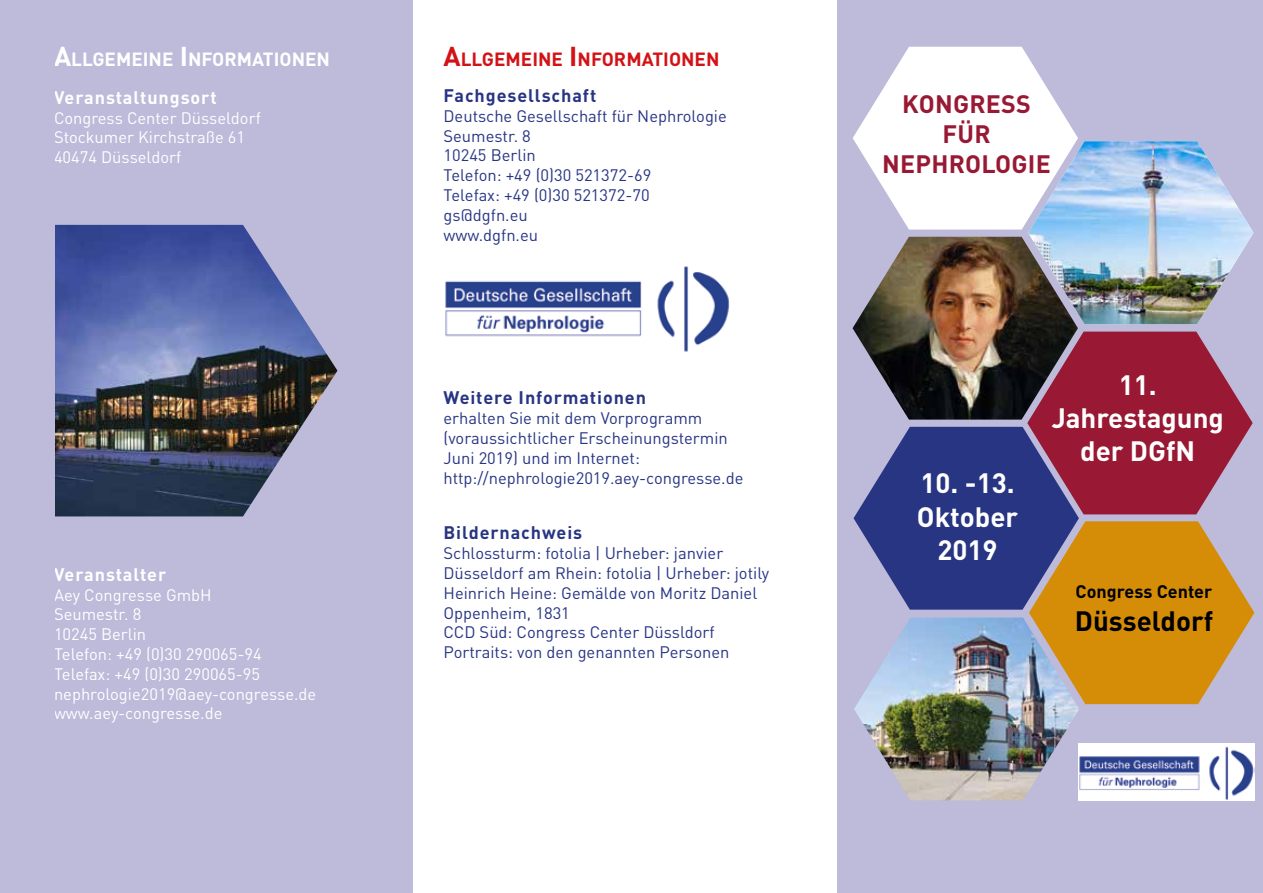
<style>
.page{position:relative;width:1263px;height:893px;background:#fff}
.page>*{position:absolute;margin:0;border:0;box-sizing:border-box;transform-origin:0 0}
.t1{font:700 27.75px/33.2px "DIN Pro";color:#fff;text-align:center}
.t2{font:700 27.75px "DIN Pro";color:#000}
.t3{font:700 24.9px/29.8px "DIN Pro";letter-spacing:.01em;color:#991834;text-align:center}
.t4{font:700 18.9px "DIN Pro";color:#d31216}
.t5{font:700 18.9px "DIN Pro";color:#fff}
.t6{font:700 18px "DIN Pro";letter-spacing:.05em;color:#283583}
.t7{font:700 18px "DIN Pro";letter-spacing:.05em;color:#fff}
.t8{font:700 18px "DIN Pro";color:#000}
.t9{font:16.5px/19.8px "DIN Pro";color:#283583}
.t10{font:16.5px/19.8px "DIN Pro";color:#fff}
.s1{font-size:27px}
</style>
<div class="page">
<div style="left:0;top:0;width:412px;height:893px;background:#bdbada"></div>
<div style="left:838px;top:0;width:425px;height:893px;background:#bdbada"></div>
<img style="left:1079px;top:744px;width:175px;height:56px">
<img style="left:852px;top:324px;width:226px;height:8px">
<svg style="left:853px;top:47px;width:225px;height:277px"></svg>
<img style="left:1028px;top:141px;width:225px;height:183px">
<svg style="left:853px;top:332px;width:401px;height:372px"></svg>
<img style="left:854px;top:618px;width:225px;height:182px">
<img style="left:445px;top:266px;width:284px;height:86px">
<img style="left:55px;top:225px;width:282px;height:291px">
<p class="t5" style="left:54px;top:44px;width:277px"><span class="s1">A</span>LLGEMEINE <span class="s1">I</span> NFORMATIONEN</p>
<p class="t7" style="left:54px;top:83px;width:164px">Veranstaltungsort</p>
<p class="t10" style="left:54px;top:107px;width:208px">Congress Center Düsseldorf<br>Stockumer Kirchstraße 61<br>40474 Düsseldorf</p>
<p class="t7" style="left:54px;top:560px;width:114px">Veranstalter</p>
<p class="t10" style="left:54px;top:584px;width:264px">Aey Congresse GmbH<br>Seumestr. 8<br>10245 Berlin<br>Telefon: +49 (0)30 290065-94<br>Telefax: +49 (0)30 290065-95 nephrologie2019@aey-congresse.de www.aey-congresse.de</p>
<p class="t4" style="left:443px;top:44px;width:277px"><span class="s1">A</span>LLGEMEINE <span class="s1">I</span> NFORMATIONEN</p>
<p class="t6" style="left:443px;top:81px;width:154px">Fachgesellschaft</p>
<p class="t9" style="left:443px;top:105px;width:285px">Deutsche Gesellschaft für Nephrologie<br>Seumestr. 8<br>10245 Berlin<br>Telefon: +49 (0)30 521372-69<br>Telefax: +49 (0)30 521372-70 gs@dgfn.eu<br>www.dgfn.eu</p>
<p class="t6" style="left:443px;top:384px;width:204px">Weitere Informationen</p>
<p class="t9" style="left:443px;top:407px;width:301px">erhalten Sie mit dem Vorprogramm (voraussichtlicher Erscheinungstermin Juni 2019) und im Internet: http://nephrologie2019.aey-congresse.de</p>
<p class="t6" style="left:443px;top:519px;width:140px">Bildernachweis</p>
<p class="t9" style="left:443px;top:542px;width:327px">Schlossturm: fotolia | Urheber: janvier Düsseldorf am Rhein: fotolia | Urheber: jotily Heinrich Heine: Gemälde von Moritz Daniel Oppenheim, 1831<br>CCD Süd: Congress Center Düssldorf Portraits: von den genannten Personen</p>
<h2 class="t3" style="left:882px;top:87px;width:170px">KONGRESS<br>FÜR<br>NEPHROLOGIE</h2>
<h1 class="t1" style="left:917px;top:465px;width:103px">10. -13.<br>Oktober<br>2019</h1>
<h1 class="t1" style="left:1052px;top:367px;width:174px">11.<br>Jahrestagung der DGfN</h1>
<p class="t8" style="left:1076px;top:578px;width:138px">Congress Center</p>
<h1 class="t2" style="left:1075px;top:600px;width:140px">Düsseldorf</h1>
</div>
